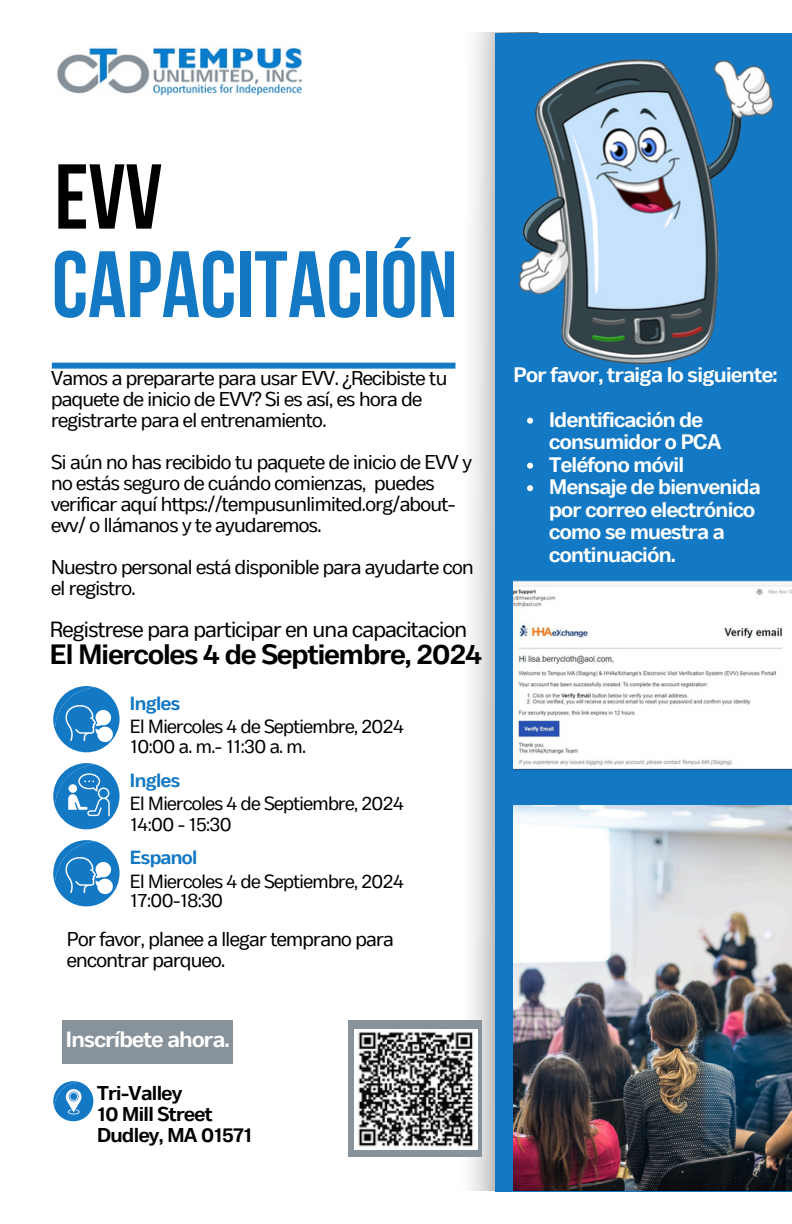
<style>
.page{position:relative;width:792px;height:1224px;background:#fff}
.page>*{position:absolute;margin:0;border:0;box-sizing:border-box;transform-origin:0 0}
.t1{font:94px "Bebas Neue Cyrillic";color:#1379c4}
.t2{font:91.8px "Bebas Neue Cyrillic";color:#000}
.t3{font:700 28px "Body Text";letter-spacing:-.03em;color:#000}
.t4{font:22px "Body Text";letter-spacing:-.03em;color:#000}
.t5{font:700 22px "Body Text";letter-spacing:-.03em;color:#fff}
.t6{font:700 21px/22.4px "Body Text";letter-spacing:-.03em;color:#fff}
.t7{font:20px/21px "Body Text";letter-spacing:-.03em;color:#000}
.t8{font:700 20px/21px "Body Text";letter-spacing:-.03em;color:#000}
.t9{font:19px "Body Text";letter-spacing:-.03em;color:#000}
.t10{font:700 19px "Body Text";letter-spacing:-.03em;color:#1379c4}
</style>
<div class="page">
<div style="left:495px;top:33px;width:297px;height:1158px;background:#1379c4"></div>
<div style="left:52px;top:363px;width:403px;height:6px;background:#1379c4"></div>
<div style="left:63px;top:1020px;width:169px;height:44px;background:#88929a"></div>
<svg style="left:53px;top:1081px;width:40px;height:40px"></svg>
<img style="left:57px;top:47px;width:246px;height:49px">
<svg style="left:53px;top:763px;width:66px;height:66px"></svg>
<svg style="left:53px;top:840px;width:66px;height:66px"></svg>
<div style="left:348px;top:1020px;width:134px;height:137px;background:#88929a"></div>
<img style="left:514px;top:581px;width:278px;height:190px">
<img style="left:354px;top:1029px;width:123px;height:120px">
<svg style="left:527px;top:418px;width:6px;height:6px"></svg>
<svg style="left:527px;top:463px;width:6px;height:6px"></svg>
<svg style="left:527px;top:485px;width:6px;height:6px"></svg>
<img style="left:513px;top:805px;width:279px;height:386px">
<img style="left:518px;top:59px;width:256px;height:306px">
<svg style="left:53px;top:686px;width:66px;height:66px"></svg>
<p class="t2" style="left:55px;top:160px;width:109px">EVV</p>
<h3 class="t1" style="left:52px;top:247px;width:407px">CAPACITACIÓN</h3>
<p class="t7" style="left:51px;top:369px;width:398px">Vamos a prepararte para usar EVV. ¿Recibiste tu paquete de inicio de EVV? Si es así, es hora de registrarte para el entrenamiento.</p>
<p class="t7" style="left:51px;top:453px;width:422px">Si aún no has recibido tu paquete de inicio de EVV y no estás seguro de cuándo comienzas, puedes verificar aquí https://tempusunlimited.org/about&shy;evv/ o llámanos y te ayudaremos.</p>
<h1 class="t7" style="left:51px;top:559px;width:424px">Nuestro personal está disponible para ayudarte con el registro.</h1>
<h2 class="t4" style="left:50px;top:616px;width:419px">Registrese para participar en una capacitacion</h2>
<h2 class="t3" style="left:50px;top:638px;width:434px">El Miercoles 4 de Septiembre, 2024</h2>
<h4 class="t10" style="left:130px;top:693px;width:52px">Ingles</h4>
<h4 class="t9" style="left:130px;top:715px;width:275px">El Miercoles 4 de Septiembre, 2024</h4>
<h4 class="t9" style="left:130px;top:736px;width:178px">10:00 a. m.- 11:30 a. m.</h4>
<h4 class="t10" style="left:130px;top:770px;width:52px">Ingles</h4>
<p class="t9" style="left:130px;top:792px;width:275px">El Miercoles 4 de Septiembre, 2024</p>
<p class="t9" style="left:130px;top:813px;width:103px">14:00 - 15:30</p>
<h5 class="t10" style="left:130px;top:846px;width:69px">Espanol</h5>
<p class="t9" style="left:130px;top:870px;width:275px">El Miercoles 4 de Septiembre, 2024</p>
<p class="t9" style="left:130px;top:890px;width:95px">17:00-18:30</p>
<h5 class="t7" style="left:67px;top:930px;width:328px">Por favor, planee a llegar temprano para encontrar parqueo.</h5>
<p class="t5" style="left:66px;top:1027px;width:166px">Inscríbete ahora.</p>
<p class="t8" style="left:97px;top:1084px;width:157px">Tri-Valley<br>10 Mill Street<br>Dudley, MA 01571</p>
<p class="t6" style="left:514px;top:365px;width:265px">Por favor, traiga lo siguiente:</p>
<p class="t6" style="left:549px;top:410px;width:174px">Identificación de consumidor o PCA</p>
<p class="t6" style="left:549px;top:455px;width:136px">Teléfono móvil</p>
<p class="t6" style="left:549px;top:477px;width:213px">Mensaje de bienvenida por correo electrónico como se muestra a continuación.</p>
</div>
